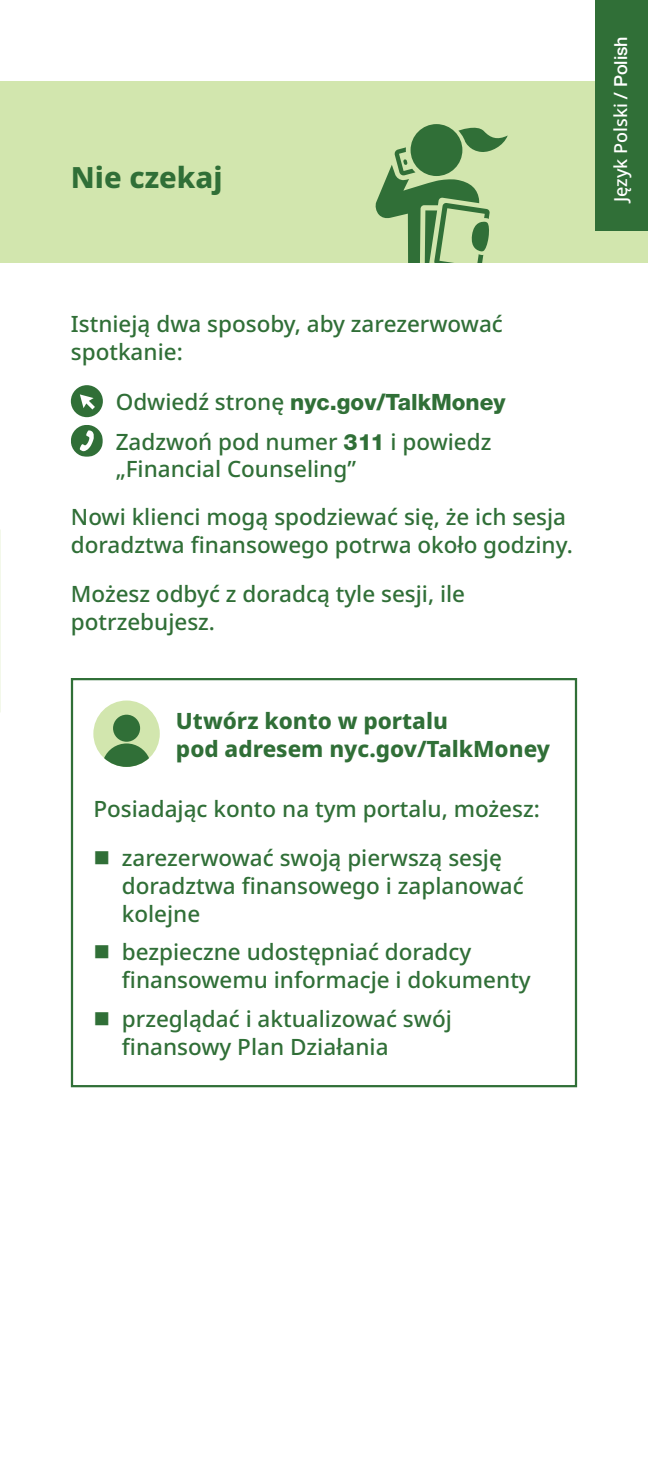
<style>
.page{position:relative;width:648px;height:1458px;background:#fff}
.page>*{position:absolute;margin:0;border:0;box-sizing:border-box;transform-origin:0 0}
.t1{font:800 29.25px "Noto Sans";color:#306f37}
.t2{font:500 22.5px/28.1px "Noto Sans";color:#306f37}
.t3{font:800 22.5px/28.1px "Noto Sans";color:#306f37}
.t4{font:800 22.5px "Helvetica Neue LT Std";color:#306f37}
.t5{font:500 18px "Noto Sans";color:#fff}
.s1{font-family:"Helvetica Neue LT Std"}
.s2{font-family:"Noto Sans";font-weight:500}
.s3{font-family:"Helvetica Neue LT Std";font-weight:800}
</style>
<div class="page">
<div style="left:0;top:81px;width:648px;height:182px;background:#d2e6ae"></div>
<svg style="left:375px;top:124px;width:133px;height:139px"></svg>
<div style="left:71px;top:385px;width:32px;height:32px;background:#306f37;border-radius:50%"></div>
<svg style="left:80px;top:394px;width:15px;height:16px"></svg>
<svg style="left:71px;top:425px;width:32px;height:32px"></svg>
<div style="left:93px;top:701px;width:67px;height:66px;background:#d2e6ae;border-radius:50%"></div>
<div style="left:113px;top:715px;width:27px;height:27px;background:#306f37;border-radius:50%"></div>
<svg style="left:104px;top:743px;width:45px;height:24px"></svg>
<div style="left:71px;top:678px;width:506px;height:409px;border:2px solid #306f37"></div>
<div style="left:595px;top:0;width:53px;height:230px;background:#306f37"></div>
<h1 class="t1" style="left:71px;top:156px;width:153px">Nie czekaj</h1>
<p class="t5" style="left:608px;top:202px;width:167px;rotate:-90deg">Język Polski <span class="s1">/ Polish</span></p>
<p class="t2" style="left:71px;top:311px;width:434px">Istnieją dwa sposoby, aby zarezerwować spotkanie:</p>
<p class="t4" style="left:116px;top:389px;width:391px"><span class="s2">Odwiedź stronę</span> nyc.gov/TalkMoney</p>
<p class="t2" style="left:116px;top:429px;width:377px;line-height:27px">Zadzwoń pod numer <span class="s3">311</span> i powiedz „Financial Counseling”</p>
<p class="t2" style="left:71px;top:504px;width:504px">Nowi klienci mogą spodziewać się, że ich sesja doradztwa finansowego potrwa około godziny.</p>
<p class="t2" style="left:71px;top:580px;width:396px">Możesz odbyć z doradcą tyle sesji, ile potrzebujesz.</p>
<p class="t3" style="left:176px;top:707px;width:376px">Utwórz konto w portalu<br>pod adresem nyc.gov/TalkMoney</p>
<p class="t2" style="left:93px;top:786px;width:448px;line-height:48.4px;text-align:center">Posiadając konto na tym portalu, możesz: zarezerwować swoją pierwszą sesję</p>
<p class="t2" style="left:122px;top:872px;width:404px">doradztwa finansowego i zaplanować kolejne</p>
<p class="t2" style="left:122px;top:939px;width:410px">bezpieczne udostępniać doradcy finansowemu informacje i dokumenty</p>
<p class="t2" style="left:122px;top:1005px;width:331px">przeglądać i aktualizować swój finansowy Plan Działania</p>
</div>
